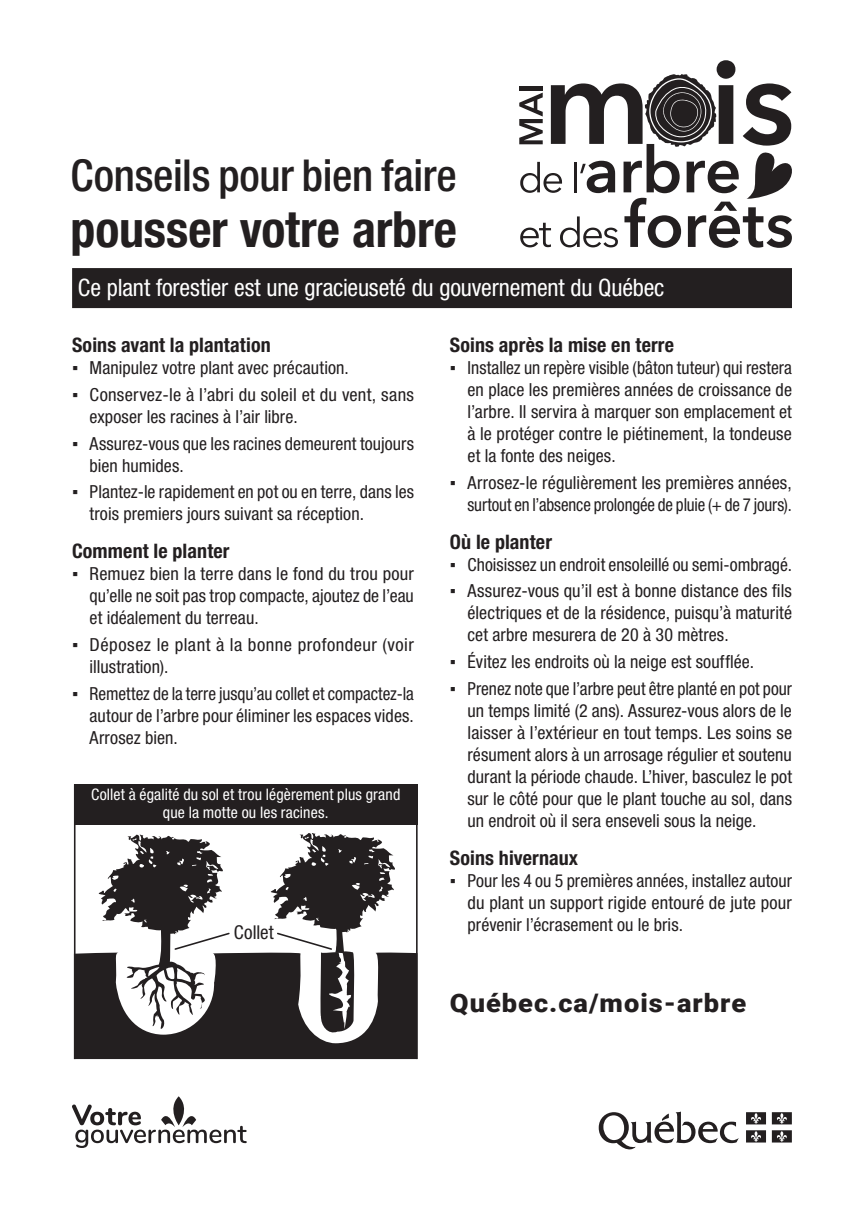
<style>
.page{position:relative;width:864px;height:1210px;background:#fff}
.page>*{position:absolute;margin:0;border:0;box-sizing:border-box;transform-origin:0 0}
.t1{font:700 condensed 50px "Helvetica Neue LT Std";color:#231f20}
.t2{font:500 condensed 44px "Helvetica Neue LT Std";letter-spacing:-.005em;color:#231f20}
.t3{font:900 25.6px "Roboto";letter-spacing:.035em;color:#231f20;scale:1.07 1}
.Souligné{font:condensed 24px "Helvetica Neue LT Std";letter-spacing:-.005em;color:#fff}
.Sous-titre{font:700 condensed 20px "Helvetica Neue LT Std";letter-spacing:.005em;color:#231f20}
.t4{font:condensed 19px "Helvetica Neue LT Std";color:#231f20}
.t5{font:condensed 18px/22px "Helvetica Neue LT Std";letter-spacing:.005em;color:#231f20;text-align:justify}
.t6{font:condensed 18px/22px "Helvetica Neue LT Std";letter-spacing:.005em;color:#231f20;text-align:justify;scale:.96 1}
.t7{font:condensed 18px/22px "Helvetica Neue LT Std";letter-spacing:.025em;color:#231f20}
.t8{font:condensed 16px/17.4px "Helvetica Neue LT Std";letter-spacing:.01em;color:#fff;text-align:center}
.s1{font-family:"Arial Narrow";font-stretch:normal}
</style>
<div class="page">
<svg style="left:599px;top:1111px;width:140px;height:38px"></svg>
<svg style="left:746px;top:1112px;width:20px;height:12px"></svg>
<svg style="left:772px;top:1112px;width:20px;height:12px"></svg>
<svg style="left:746px;top:1130px;width:20px;height:12px"></svg>
<svg style="left:772px;top:1130px;width:20px;height:12px"></svg>
<svg style="left:72px;top:1096px;width:175px;height:52px"></svg>
<div style="left:72px;top:268px;width:720px;height:40px;background:#231f20"></div>
<svg style="left:76px;top:833px;width:340px;height:226px"></svg>
<div style="left:74px;top:784px;width:343px;height:41px;background:#231f20"></div>
<hr style="left:74px;top:784px;width:2px;height:275px;background:#231f20">
<hr style="left:416px;top:784px;width:2px;height:275px;background:#231f20">
<svg style="left:519px;top:60px;width:273px;height:188px"></svg>
<p class="t2" style="left:71px;top:149px;width:388px">Conseils pour bien faire</p>
<p class="t1" style="left:71px;top:199px;width:388px">pousser votre arbre</p>
<p class="Souligné" style="left:78px;top:274px;width:588px">Ce plant forestier est une gracieuseté du gouvernement du Québec</p>
<p class="Sous-titre" style="left:72px;top:333px;width:200px">Soins avant la plantation</p>
<p class="t5" style="left:72px;top:357px;width:278px"><span class="s1">▪</span> Manipulez votre plant avec précaution.</p>
<p class="t5" style="left:90px;top:383px;width:326px;text-indent:-18px"><span class="s1">▪</span> Conservez-le à l’abri du soleil et du vent, sans exposer les racines à l’air libre.</p>
<p class="t5" style="left:90px;top:432px;width:326px;text-indent:-18px"><span class="s1">▪</span> Assurez-vous que les racines demeurent toujours bien humides.</p>
<p class="t5" style="left:90px;top:481px;width:326px;text-indent:-18px"><span class="s1">▪</span> Plantez-le rapidement en pot ou en terre, dans les trois premiers jours suivant sa réception.</p>
<p class="Sous-titre" style="left:72px;top:539px;width:159px">Comment le planter</p>
<p class="t5" style="left:90px;top:562px;width:326px;text-indent:-18px"><span class="s1">▪</span> Remuez bien la terre dans le fond du trou pour qu’elle ne soit pas trop compacte, ajoutez de l’eau et idéalement du terreau.</p>
<p class="t7" style="left:90px;top:633px;width:326px;text-indent:-18px"><span class="s1">▪</span> Déposez le plant à la bonne profondeur (voir illustration).</p>
<p class="t6" style="left:90px;top:682px;width:339px;text-indent:-18px"><span class="s1">▪</span> Remettez de la terre jusqu’au collet et compactez-la autour de l’arbre pour éliminer les espaces vides.<br>Arrosez bien.</p>
<p class="Sous-titre" style="left:450px;top:333px;width:226px">Soins après la mise en terre</p>
<p class="t5" style="left:468px;top:357px;width:326px;text-indent:-18px"><span class="s1">▪</span> Installez un repère visible (bâton tuteur) qui restera en place les premières années de croissance de l’arbre. Il servira à marquer son emplacement et à le protéger contre le piétinement, la tondeuse et la fonte des neiges.</p>
<p class="t5" style="left:450px;top:471px;width:343px;text-align:right"><span class="s1">▪</span> Arrosez-le régulièrement les premières années, surtout en l’absence prolongée de pluie (+ de 7 jours).</p>
<p class="Sous-titre" style="left:450px;top:529px;width:104px">Où le planter</p>
<p class="t5" style="left:450px;top:553px;width:344px"><span class="s1">▪</span> Choisissez un endroit ensoleillé ou semi-ombragé.</p>
<p class="t5" style="left:468px;top:580px;width:326px;text-indent:-18px"><span class="s1">▪</span> Assurez-vous qu’il est à bonne distance des fils électriques et de la résidence, puisqu’à maturité cet arbre mesurera de 20 à 30 mètres.</p>
<p class="t5" style="left:450px;top:650px;width:306px"><span class="s1">▪</span> Évitez les endroits où la neige est soufflée.</p>
<p class="t5" style="left:468px;top:677px;width:326px;text-indent:-18px"><span class="s1">▪</span> Prenez note que l’arbre peut être planté en pot pour un temps limité (2 ans). Assurez-vous alors de le laisser à l’extérieur en tout temps. Les soins se résument alors à un arrosage régulier et soutenu durant la période chaude. L’hiver, basculez le pot sur le côté pour que le plant touche au sol, dans un endroit où il sera enseveli sous la neige.</p>
<p class="Sous-titre" style="left:450px;top:845px;width:130px">Soins hivernaux</p>
<p class="t5" style="left:468px;top:869px;width:326px;text-indent:-18px"><span class="s1">▪</span> Pour les 4 ou 5 premières années, installez autour du plant un support rigide entouré de jute pour prévenir l’écrasement ou le bris.</p>
<p class="t8" style="left:91px;top:785px;width:311px">Collet à égalité du sol et trou légèrement plus grand que la motte ou les racines.</p>
<p class="t4" style="left:234px;top:921px;width:42px">Collet</p>
<p class="t3" style="left:450px;top:984px;width:278px">Québec.ca/mois-arbre</p>
</div>
